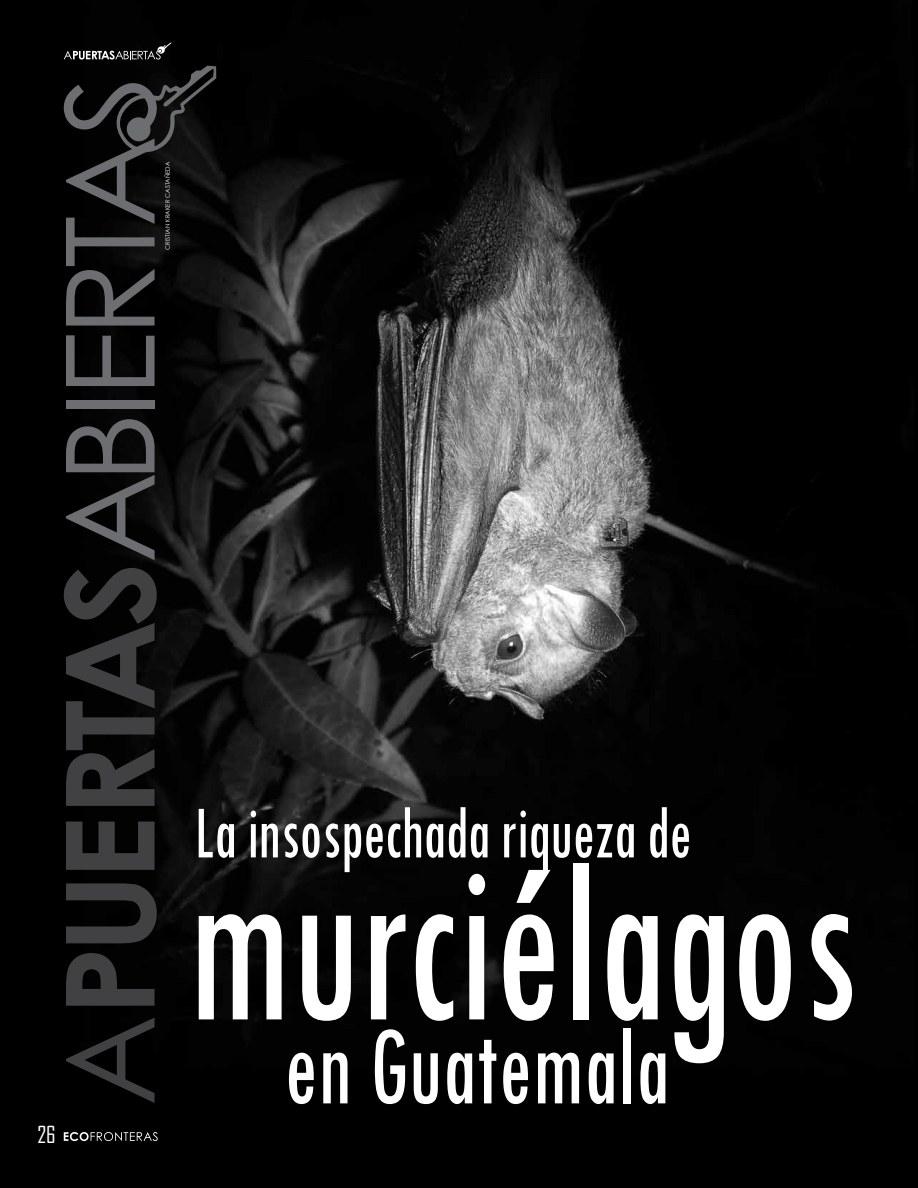
<style>
.page{position:relative;width:918px;height:1188px;background:#fff}
.page>*{position:absolute;margin:0;border:0;box-sizing:border-box;transform-origin:0 0}
.t1{font:condensed 242.25px "Tw Cen";color:#fff;scale:.78 1}
.t2{font:condensed 117px "Tw Cen";color:#fff;scale:.8 1}
.t3{font:condensed 78px "Tw Cen";letter-spacing:-.01em;color:#fff;scale:.8 1}
.t4{font:22.5px "Agency FB";color:#fff}
.t5{font:6px "Century Gothic";letter-spacing:.01em;color:#fff}
</style>
<div class="page">
<img style="left:0;top:0;width:918px;height:1188px">
<svg style="left:64px;top:1132px;width:94px;height:9px"></svg>
<svg style="left:64px;top:42px;width:108px;height:18px;background:#323232"></svg>
<svg style="left:66px;top:1018px;width:89px;height:85px;background:#100f10"></svg>
<svg style="left:66px;top:953px;width:89px;height:53px;background:#262526"></svg>
<svg style="left:66px;top:883px;width:91px;height:60px;background:#262527"></svg>
<svg style="left:66px;top:822px;width:89px;height:48px;background:#2e2d2f"></svg>
<svg style="left:64px;top:568px;width:93px;height:238px;background:#232223"></svg>
<svg style="left:66px;top:419px;width:89px;height:141px;background:#262627"></svg>
<div style="left:66px;top:400px;width:89px;height:9px;background:#6d6e71"></div>
<svg style="left:66px;top:335px;width:89px;height:51px;background:#2e2e30"></svg>
<svg style="left:64px;top:66px;width:152px;height:260px;background:#1b1b1c"></svg>
<p class="t5" style="left:164px;top:250px;width:90px;rotate:-90deg">CRISTIAN KRAKER CASTAÑEDA</p>
<p class="t4" style="left:37px;top:1121px;width:20px">26</p>
<p class="t3" style="left:195px;top:786px;width:623px">La insospechada riqueza de</p>
<p class="t1" style="left:187px;top:797px;width:862px">murciélagos</p>
<p class="t2" style="left:284px;top:996px;width:484px">en Guatemala</p>
</div>
